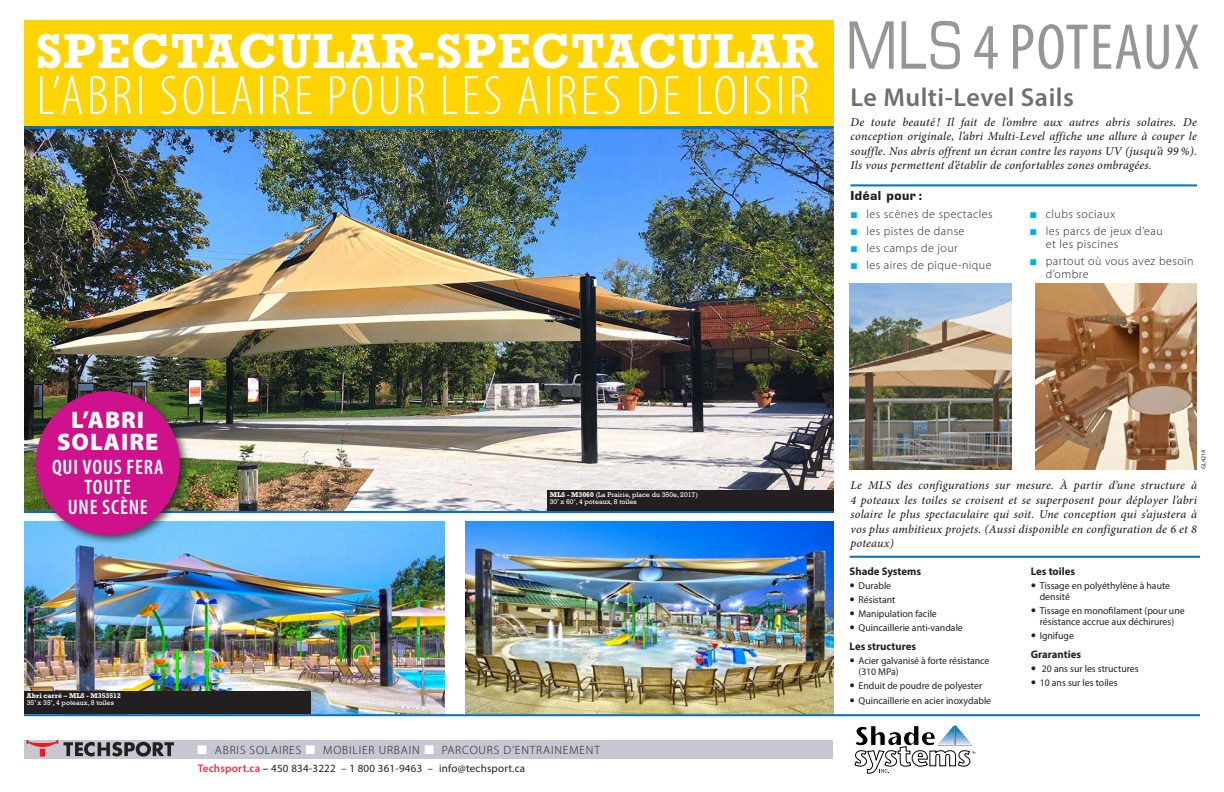
<style>
.page{position:relative;width:1224px;height:792px;background:#fff}
.page>*{position:absolute;margin:0;border:0;box-sizing:border-box;transform-origin:0 0}
.t1{font:condensed 65.3px "Myriad Pro";letter-spacing:.02em;color:#949698}
.t2{font:300 condensed 56px "Myriad Pro";letter-spacing:.06em;color:#fff}
.t3{font:700 50px "Rockwell Std";letter-spacing:.02em;color:#fff}
.t4{font:600 26px "Myriad Pro";letter-spacing:.02em;color:#6d6f71}
.t5{font:900 24px/22px "Myriad Pro";letter-spacing:.04em;color:#fff;text-align:center}
.t6{font:600 condensed 21px/20px "Myriad Pro";letter-spacing:.04em;color:#fff;text-align:center}
.t7{font:italic 500 12px/14.4px "Minion Pro";letter-spacing:.01em;color:#231f20;text-align:justify}
.t8{font:300 12px/17px "Myriad Pro";letter-spacing:.04em;color:#231f20}
.t9{font:300 12px "Myriad Pro";letter-spacing:.07em;color:#231f20}
.t10{font:700 12px "Eurostile LT Std";letter-spacing:.04em;color:#231f20}
.t11{font:11px "Myriad Pro";letter-spacing:.02em;color:#231f20}
.t12{font:700 11px "Myriad Pro";color:#231f20}
.t13{font:10px/14px "Myriad Pro";color:#231f20}
.t14{font:7px/7.3px "Rockwell Std";color:#fff}
.t15{font:700 7px "Rockwell Std";color:#fff}
.t16{font:6px "Myriad Pro";letter-spacing:.03em;color:#231f20}
.s1{font-family:"Eurostile LT Std"}
.s2{font-weight:700}
.s3{font-weight:600;color:#ee313c}
.s4{font-weight:600}
</style>
<div class="page">
<div style="left:24px;top:21px;width:809px;height:105px;background:#ffd400"></div>
<img style="left:24px;top:129px;width:809px;height:382px">
<img style="left:24px;top:522px;width:420px;height:192px">
<img style="left:465px;top:522px;width:368px;height:192px">
<img style="left:850px;top:283px;width:162px;height:186px">
<img style="left:1035px;top:283px;width:162px;height:186px">
<div style="left:24px;top:740px;width:809px;height:18px;background:#c7c7d1"></div>
<svg style="left:854px;top:725px;width:121px;height:49px"></svg>
<svg style="left:27px;top:740px;width:147px;height:17px"></svg>
<hr style="left:850px;top:556px;width:350px;height:2px;background:#0072bc">
<hr style="left:851px;top:184px;width:346px;height:2px;background:#0072bc">
<div style="left:547px;top:491px;width:286px;height:22px;background:#231f20"></div>
<div style="left:24px;top:692px;width:286px;height:22px;background:#231f20"></div>
<hr style="left:24px;top:714px;width:1176px;height:2px;background:#0072bc">
<hr style="left:24px;top:126px;width:809px;height:3px;background:#0072bc">
<hr style="left:24px;top:511px;width:809px;height:2px;background:#0072bc">
<div style="left:31px;top:386px;width:160px;height:160px;background:#231f20;opacity:.75"></div>
<div style="left:36px;top:391px;width:144px;height:144px;background:#cf118c;border-radius:50%"></div>
<h3 class="t3" style="left:36px;top:21px;width:783px">SPECTACULAR-SPECTACULAR</h3>
<h2 class="t2" style="left:37px;top:62px;width:774px">L’ABRI SOLAIRE POUR LES AIRES DE LOISIR</h2>
<h1 class="t1" style="left:846px;top:8px;width:355px"><span class="s1">MLS</span> 4 POTEAUX</h1>
<h3 class="t4" style="left:851px;top:80px;width:225px">Le Multi-Level Sails</h3>
<p class="t7" style="left:851px;top:115px;width:348px">De toute beauté ! Il fait de l’ombre aux autres abris solaires. De conception originale, l’abri Multi-Level affiche une allure à couper le souffle. Nos abris offrent un écran contre les rayons UV (jusqu’à 99 %).<br>Ils vous permettent d’établir de confortables zones ombragées.</p>
<p class="t10" style="left:851px;top:189px;width:74px">Idéal pour :</p>
<p class="t8" style="left:867px;top:205px;width:128px">les scènes de spectacles les pistes de danse<br>les camps de jour<br>les aires de pique-nique</p>
<p class="t8" style="left:1046px;top:205px;width:119px">clubs sociaux<br>les parcs de jeux d’eau</p>
<p class="t8" style="left:1046px;top:235px;width:149px">et les piscines<br>partout où vous avez besoin</p>
<p class="t8" style="left:1046px;top:265px;width:44px">d’ombre</p>
<h3 class="t5" style="left:57px;top:408px;width:103px">L’ABRI<br>SOLAIRE</h3>
<h3 class="t6" style="left:52px;top:456px;width:113px">QUI VOUS FERA<br>TOUTE<br>UNE SCÈNE</h3>
<p class="t16" style="left:1200px;top:469px;width:21px;rotate:-90deg">GL4214</p>
<p class="t7" style="left:851px;top:478px;width:348px">Le MLS des configurations sur mesure. À partir d’une structure à 4 poteaux les toiles se croisent et se superposent pour déployer l’abri solaire le plus spectaculaire qui soit. Une conception qui s’ajustera à vos plus ambitieux projets. (Aussi disponible en configuration de 6 et 8 poteaux)</p>
<p class="t14" style="left:550px;top:491px;width:150px"><span class="s2">MLS - M3060</span> (La Prairie, place du 350e, 2017)<br>30’ x 60’, 4 poteaux, 8 toiles</p>
<p class="t15" style="left:27px;top:692px;width:96px">Abri carré – MLS - M353512</p>
<p class="t14" style="left:27px;top:699px;width:89px">35’ x 35’, 4 poteaux, 8 toiles</p>
<p class="t9" style="left:215px;top:742px;width:88px">ABRIS SOLAIRES</p>
<p class="t9" style="left:323px;top:742px;width:98px">MOBILIER URBAIN</p>
<p class="t9" style="left:442px;top:742px;width:160px">PARCOURS D’ENTRAINEMENT</p>
<p class="t11" style="left:198px;top:761px;width:329px"><span class="s3">Techsport.ca</span> <span class="s4">–</span> 450 834-3222 – 1 800 361-9463 – info@techsport.ca</p>
<p class="t12" style="left:850px;top:564px;width:73px">Shade Systems</p>
<p class="t13" style="left:859px;top:578px;width:106px">Durable<br>Résistant<br>Manipulation facile<br>Quincaillerie anti-vandale</p>
<p class="t12" style="left:850px;top:639px;width:68px">Les structures</p>
<p class="t13" style="left:859px;top:654px;width:132px;line-height:11px">Acier galvanisé à forte résistance (310 MPa)</p>
<p class="t13" style="left:859px;top:677px;width:134px;line-height:15px">Enduit de poudre de polyester<br>Quincaillerie en acier inoxydable</p>
<p class="t12" style="left:1031px;top:564px;width:46px">Les toiles</p>
<p class="t13" style="left:1040px;top:579px;width:132px;line-height:11px">Tissage en polyéthylène à haute densité</p>
<p class="t13" style="left:1040px;top:604px;width:146px;line-height:11px">Tissage en monofilament (pour une résistance accrue aux déchirures)</p>
<p class="t13" style="left:1040px;top:628px;width:36px">Ignifuge</p>
<p class="t12" style="left:1031px;top:647px;width:52px">Graranties</p>
<p class="t13" style="left:1040px;top:661px;width:100px">20 ans sur les structures<br>10 ans sur les toiles</p>
</div>
